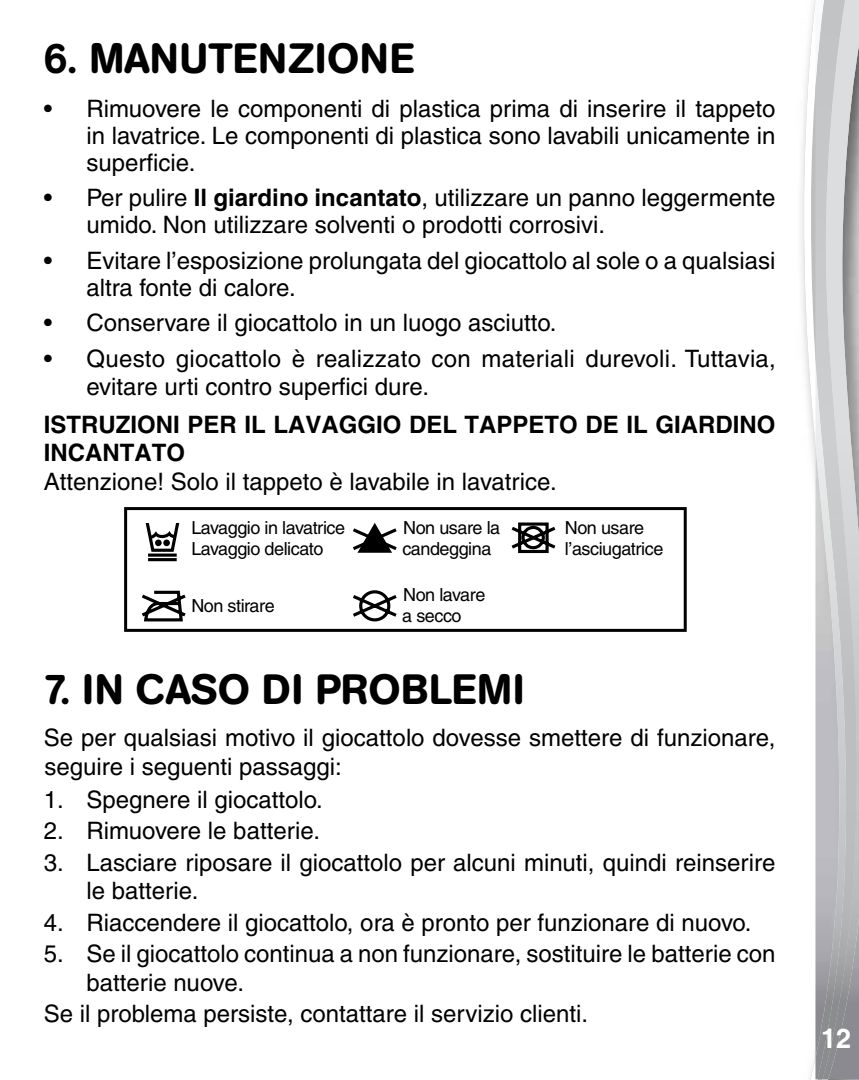
<style>
.page{position:relative;width:859px;height:1080px;background:#fff}
.page>*{position:absolute;margin:0;border:0;box-sizing:border-box;transform-origin:0 0}
.t1{font:500 42px "AG Book Rounded";letter-spacing:.02em;color:#000}
.t2{font:700 27px "Helvetica";color:#fff}
.t3{font:500 24px/27px "Helvetica";color:#000}
.t4{font:700 24px/28.8px "Helvetica";color:#000}
.t5{font:500 18px/21px "Helvetica";letter-spacing:-.025em;color:#000}
.s1{font-weight:700}
</style>
<div class="page">
<svg style="left:803px;top:0;width:12px;height:1080px"></svg>
<img style="left:849px;top:0;width:10px;height:1079px">
<img style="left:815px;top:0;width:34px;height:1079px">
<div style="left:124px;top:507px;width:563px;height:125px;border:3px solid #000101"></div>
<svg style="left:141px;top:522px;width:415px;height:100px"></svg>
<h1 class="t1" style="left:44px;top:33px;width:372px">6. MANUTENZIONE</h1>
<p class="t3" style="left:86px;top:95px;width:690px;text-align:justify;text-indent:-43px">• Rimuovere le componenti di plastica prima di inserire il tappeto in lavatrice. Le componenti di plastica sono lavabili unicamente in superficie.</p>
<p class="t3" style="left:86px;top:184px;width:690px;text-indent:-43px">• Per pulire <span class="s1">Il giardino incantato</span>, utilizzare un panno leggermente umido. Non utilizzare solventi o prodotti corrosivi.</p>
<p class="t3" style="left:86px;top:247px;width:690px;text-indent:-43px">• Evitare l’esposizione prolungata del giocattolo al sole o a qualsiasi altra fonte di calore.</p>
<p class="t3" style="left:44px;top:309px;width:514px">• Conservare il giocattolo in un luogo asciutto.</p>
<p class="t3" style="left:86px;top:344px;width:691px;line-height:28.8px;text-indent:-43px">• Questo giocattolo è realizzato con materiali durevoli. Tuttavia, evitare urti contro superfici dure.</p>
<p class="t4" style="left:44px;top:409px;width:733px">ISTRUZIONI PER IL LAVAGGIO DEL TAPPETO DE IL GIARDINO<br>INCANTATO</p>
<p class="t3" style="left:44px;top:468px;width:514px">Attenzione! Solo il tappeto è lavabile in lavatrice.</p>
<p class="t5" style="left:191px;top:517px;width:155px">Lavaggio in lavatrice<br>Lavaggio delicato</p>
<p class="t5" style="left:191px;top:596px;width:85px">Non stirare</p>
<p class="t5" style="left:402px;top:517px;width:99px">Non usare la candeggina</p>
<p class="t5" style="left:402px;top:585px;width:85px">Non lavare a secco</p>
<p class="t5" style="left:565px;top:517px;width:100px">Non usare l’asciugatrice</p>
<h1 class="t1" style="left:44px;top:664px;width:482px">7. IN CASO DI PROBLEMI</h1>
<p class="t3" style="left:44px;top:723px;width:733px;line-height:28.8px">Se per qualsiasi motivo il giocattolo dovesse smettere di funzionare, seguire i seguenti passaggi:</p>
<p class="t3" style="left:44px;top:786px;width:281px">1. Spegnere il giocattolo.</p>
<p class="t3" style="left:44px;top:817px;width:278px">2. Rimuovere le batterie.</p>
<p class="t3" style="left:86px;top:848px;width:690px;line-height:28.8px;text-indent:-43px">3. Lasciare riposare il giocattolo per alcuni minuti, quindi reinserire le batterie.</p>
<p class="t3" style="left:44px;top:909px;width:709px">4. Riaccendere il giocattolo, ora è pronto per funzionare di nuovo.</p>
<p class="t3" style="left:86px;top:939px;width:690px;line-height:28.8px;text-indent:-43px">5. Se il giocattolo continua a non funzionare, sostituire le batterie con batterie nuove.</p>
<p class="t3" style="left:44px;top:1000px;width:546px">Se il problema persiste, contattare il servizio clienti.</p>
<p class="t2" style="left:821px;top:1022px;width:32px">12</p>
</div>
